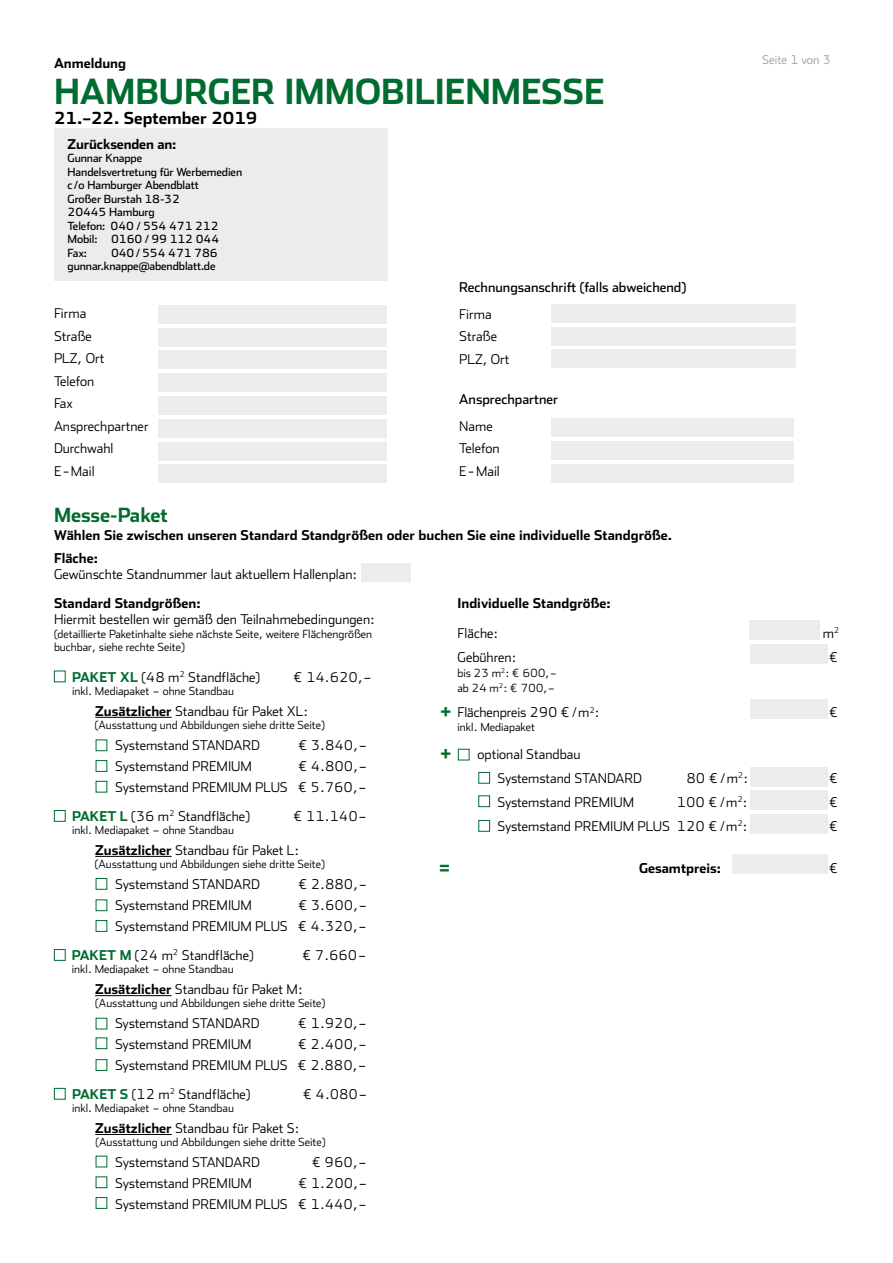
<style>
.page{position:relative;width:893px;height:1263px;background:#fff}
.page>*{position:absolute;margin:0;border:0;box-sizing:border-box;transform-origin:0 0}
.t1{font:700 34.5px "Stainless";color:#006c30}
.t2{font:700 23.25px "Stainless";color:#006c30}
.t3{font:700 21.6px/41.7px "Stainless";color:#006c30}
.t4{font:700 19.5px "Stainless";letter-spacing:-.005em;color:#006c30}
.t5{font:700 16.5px "Stainless";color:#000}
.t6{font:300 13.5px/22.5px "Stainless";color:#000}
.t7{font:700 13.5px/22.5px "Stainless";color:#000}
.t8{font:13.5px "Stainless";color:#000}
.t9{font:300 12px "Stainless";color:#9d9e9e}
.t10{font:300 11.25px/13.5px "Stainless";color:#000}
.t11{font:11.25px/13.5px "Stainless";letter-spacing:-.01em;color:#000}
.s1{font-weight:700;color:#006c30}
.s2{font-weight:700}
</style>
<div class="page">
<div style="left:54px;top:128px;width:333px;height:153px;background:#ececec"></div>
<hr style="left:95px;top:717px;width:77px;height:1px;background:#000">
<div style="left:159px;top:305px;width:228px;height:18px;background:#ececec"></div>
<div style="left:159px;top:328px;width:228px;height:18px;background:#ececec"></div>
<div style="left:159px;top:465px;width:228px;height:18px;background:#ececec"></div>
<div style="left:159px;top:442px;width:228px;height:18px;background:#ececec"></div>
<div style="left:159px;top:419px;width:228px;height:18px;background:#ececec"></div>
<div style="left:159px;top:396px;width:228px;height:18px;background:#ececec"></div>
<div style="left:159px;top:374px;width:228px;height:18px;background:#ececec"></div>
<div style="left:159px;top:351px;width:228px;height:18px;background:#ececec"></div>
<div style="left:54px;top:671px;width:12px;height:11px;border:1px solid #006c30"></div>
<div style="left:552px;top:464px;width:242px;height:18px;background:#ececec"></div>
<div style="left:552px;top:442px;width:242px;height:18px;background:#ececec"></div>
<div style="left:552px;top:419px;width:242px;height:18px;background:#ececec"></div>
<div style="left:361px;top:563px;width:49px;height:18px;background:#ececec"></div>
<div style="left:749px;top:620px;width:70px;height:19px;background:#ececec"></div>
<div style="left:750px;top:644px;width:78px;height:19px;background:#ececec"></div>
<div style="left:750px;top:700px;width:78px;height:19px;background:#ececec"></div>
<div style="left:750px;top:767px;width:78px;height:19px;background:#ececec"></div>
<div style="left:750px;top:790px;width:78px;height:19px;background:#ececec"></div>
<div style="left:750px;top:814px;width:78px;height:19px;background:#ececec"></div>
<div style="left:733px;top:855px;width:95px;height:19px;background:#ececec"></div>
<div style="left:551px;top:304px;width:244px;height:18px;background:#ececec"></div>
<div style="left:551px;top:327px;width:244px;height:18px;background:#ececec"></div>
<div style="left:551px;top:350px;width:244px;height:18px;background:#ececec"></div>
<div style="left:458px;top:749px;width:11px;height:11px;border:1px solid #006c30"></div>
<div style="left:96px;top:739px;width:11px;height:12px;border:1px solid #006c30"></div>
<div style="left:478px;top:772px;width:12px;height:12px;border:1px solid #006c30"></div>
<div style="left:96px;top:760px;width:11px;height:12px;border:1px solid #006c30"></div>
<div style="left:478px;top:795px;width:12px;height:12px;border:1px solid #006c30"></div>
<div style="left:96px;top:781px;width:11px;height:11px;border:1px solid #006c30"></div>
<div style="left:478px;top:820px;width:12px;height:12px;border:1px solid #006c30"></div>
<hr style="left:95px;top:856px;width:77px;height:1px;background:#000">
<div style="left:96px;top:878px;width:11px;height:12px;border:1px solid #006c30"></div>
<div style="left:96px;top:899px;width:11px;height:12px;border:1px solid #006c30"></div>
<div style="left:96px;top:920px;width:11px;height:12px;border:1px solid #006c30"></div>
<div style="left:54px;top:810px;width:12px;height:12px;border:1px solid #006c30"></div>
<hr style="left:95px;top:995px;width:76px;height:1px;background:#000">
<div style="left:54px;top:949px;width:12px;height:12px;border:1px solid #006c30"></div>
<div style="left:96px;top:1037px;width:11px;height:12px;border:1px solid #006c30"></div>
<div style="left:96px;top:1059px;width:11px;height:12px;border:1px solid #006c30"></div>
<hr style="left:95px;top:1134px;width:77px;height:1px;background:#000">
<div style="left:54px;top:1088px;width:12px;height:11px;border:1px solid #006c30"></div>
<div style="left:96px;top:1176px;width:11px;height:12px;border:1px solid #006c30"></div>
<div style="left:96px;top:1197px;width:11px;height:12px;border:1px solid #006c30"></div>
<p class="t7" style="left:54px;top:52px;width:74px">Anmeldung</p>
<h1 class="t1" style="left:54px;top:71px;width:552px">HAMBURGER IMMOBILIENMESSE</h1>
<p class="t5" style="left:54px;top:108px;width:205px">21.–22. September 2019</p>
<p class="t7" style="left:68px;top:132px;width:110px">Zurücksenden an:</p>
<p class="t11" style="left:68px;top:151px;width:176px">Gunnar Knappe<br>Handelsvertretung für Werbemedien c / o Hamburger Abendblatt<br>Großer Burstah 18-32<br>20445 Hamburg<br>Telefon: 040 / 554 471 212<br>Mobil: 0160 / 99 112 044<br>Fax:</p>
<p class="t11" style="left:68px;top:246px;width:152px;text-align:right">040 / 554 471 786 gunnar.knappe@abendblatt.de</p>
<p class="t9" style="left:762px;top:52px;width:70px">Seite 1 von 3</p>
<p class="t8" style="left:459px;top:279px;width:228px">Rechnungsanschrift (falls abweichend)</p>
<p class="t6" style="left:459px;top:302px;width:52px">Firma<br>Straße<br>PLZ, Ort</p>
<p class="t8" style="left:459px;top:391px;width:100px">Ansprechpartner</p>
<p class="t6" style="left:459px;top:415px;width:42px">Name<br>Telefon<br>E-Mail</p>
<p class="t6" style="left:54px;top:302px;width:96px">Firma<br>Straße<br>PLZ, Ort<br>Telefon<br>Fax<br>Ansprechpartner<br>Durchwahl<br>E-Mail</p>
<h3 class="t4" style="left:54px;top:503px;width:116px">Messe-Paket</h3>
<p class="t7" style="left:54px;top:524px;width:620px">Wählen Sie zwischen unseren Standard Standgrößen oder buchen Sie eine individuelle Standgröße.<br>Fläche:</p>
<p class="t6" style="left:54px;top:563px;width:305px">Gewünschte Standnummer laut aktuellem Hallenplan:</p>
<p class="t7" style="left:54px;top:591px;width:148px">Standard Standgrößen:</p>
<p class="t6" style="left:54px;top:608px;width:322px">Hiermit bestellen wir gemäß den Teilnahmebedingungen:</p>
<p class="t10" style="left:54px;top:627px;width:320px">(detaillierte Paketinhalte siehe nächste Seite, weitere Flächengrößen buchbar, siehe rechte Seite)</p>
<p class="t6" style="left:72px;top:665px;width:189px"><span class="s1">PAKET XL</span> (48 m<sup>2</sup> Standfläche)</p>
<p class="t6" style="left:293px;top:665px;width:80px">€ 14.620,–</p>
<p class="t10" style="left:72px;top:684px;width:163px">inkl. Mediapaket – ohne Standbau</p>
<p class="t6" style="left:95px;top:699px;width:214px"><span class="s2">Zusätzlicher</span> Standbau für Paket XL:</p>
<p class="t10" style="left:95px;top:718px;width:232px">(Ausstattung und Abbildungen siehe dritte Seite)</p>
<p class="t6" style="left:115px;top:734px;width:146px">Systemstand STANDARD</p>
<p class="t6" style="left:298px;top:734px;width:71px">€ 3.840,–</p>
<p class="t6" style="left:115px;top:755px;width:138px">Systemstand PREMIUM</p>
<p class="t7" style="left:458px;top:592px;width:155px">Individuelle Standgröße:</p>
<p class="t6" style="left:458px;top:621px;width:42px">Fläche:</p>
<p class="t6" style="left:823px;top:621px;width:18px">m<sup>2</sup></p>
<p class="t6" style="left:458px;top:645px;width:60px">Gebühren:</p>
<p class="t6" style="left:829px;top:645px;width:11px">€</p>
<p class="t10" style="left:458px;top:665px;width:101px;line-height:15px">bis 23 m<sup>2</sup>: € 600,– ab 24 m<sup>2</sup>: € 700,–</p>
<p class="t6" style="left:458px;top:701px;width:143px">Flächenpreis 290 €/m<sup>2</sup>:</p>
<p class="t6" style="left:829px;top:701px;width:11px">€</p>
<p class="t10" style="left:458px;top:720px;width:79px">inkl. Mediapaket</p>
<p class="t6" style="left:497px;top:742px;width:146px;line-height:24px;text-indent:-20px">optional Standbau<br>Systemstand STANDARD</p>
<h3 class="t3" style="left:440px;top:690px;width:13px">+ +</h3>
<p class="t6" style="left:115px;top:755px;width:254px;line-height:21px;text-align:right">€ 4.800,–<br>Systemstand PREMIUM PLUS € 5.760,–</p>
<p class="t6" style="left:686px;top:766px;width:63px">80 €/m<sup>2</sup>:</p>
<p class="t6" style="left:829px;top:766px;width:11px">€</p>
<p class="t6" style="left:497px;top:790px;width:138px">Systemstand PREMIUM</p>
<p class="t6" style="left:677px;top:790px;width:73px">100 €/m<sup>2</sup>:</p>
<p class="t6" style="left:829px;top:790px;width:11px">€</p>
<p class="t6" style="left:497px;top:814px;width:252px">Systemstand PREMIUM PLUS 120 €/m<sup>2</sup>:</p>
<p class="t6" style="left:829px;top:814px;width:11px">€</p>
<p class="t7" style="left:639px;top:856px;width:83px">Gesamtpreis:</p>
<p class="t6" style="left:829px;top:856px;width:11px">€</p>
<p class="t6" style="left:72px;top:804px;width:179px"><span class="s1">PAKET L</span> (36 m<sup>2</sup> Standfläche)</p>
<p class="t6" style="left:293px;top:804px;width:76px">€ 11.140–</p>
<p class="t10" style="left:72px;top:823px;width:163px">inkl. Mediapaket – ohne Standbau</p>
<p class="t6" style="left:95px;top:838px;width:205px"><span class="s2">Zusätzlicher</span> Standbau für Paket L:</p>
<p class="t10" style="left:95px;top:857px;width:232px">(Ausstattung und Abbildungen siehe dritte Seite)</p>
<p class="t6" style="left:115px;top:873px;width:146px">Systemstand STANDARD</p>
<p class="t6" style="left:298px;top:873px;width:71px">€ 2.880,–</p>
<p class="t6" style="left:115px;top:894px;width:138px">Systemstand PREMIUM</p>
<h2 class="t2" style="left:439px;top:853px;width:13px">=</h2>
<p class="t6" style="left:115px;top:894px;width:254px;line-height:21px;text-align:right">€ 3.600,–<br>Systemstand PREMIUM PLUS € 4.320,–</p>
<p class="t6" style="left:72px;top:944px;width:183px"><span class="s1">PAKET M</span> (24 m<sup>2</sup> Standfläche)</p>
<p class="t6" style="left:302px;top:944px;width:66px">€ 7.660–</p>
<p class="t10" style="left:72px;top:962px;width:163px">inkl. Mediapaket – ohne Standbau</p>
<p class="t6" style="left:95px;top:977px;width:209px"><span class="s2">Zusätzlicher</span> Standbau für Paket M:</p>
<p class="t10" style="left:95px;top:996px;width:232px">(Ausstattung und Abbildungen siehe dritte Seite)</p>
<p class="t6" style="left:115px;top:1012px;width:146px">Systemstand STANDARD</p>
<p class="t6" style="left:298px;top:1012px;width:71px">€ 1.920,–</p>
<p class="t6" style="left:115px;top:1033px;width:138px">Systemstand PREMIUM</p>
<p class="t6" style="left:115px;top:1034px;width:254px;line-height:21px;text-align:right">€ 2.400,–<br>Systemstand PREMIUM PLUS € 2.880,–</p>
<p class="t6" style="left:72px;top:1082px;width:180px"><span class="s1">PAKET S</span> (12 m<sup>2</sup> Standfläche)</p>
<p class="t6" style="left:303px;top:1082px;width:66px">€ 4.080–</p>
<p class="t10" style="left:72px;top:1101px;width:163px">inkl. Mediapaket – ohne Standbau</p>
<p class="t6" style="left:95px;top:1116px;width:206px"><span class="s2">Zusätzlicher</span> Standbau für Paket S:</p>
<p class="t10" style="left:95px;top:1135px;width:232px">(Ausstattung und Abbildungen siehe dritte Seite)</p>
<p class="t6" style="left:115px;top:1151px;width:146px">Systemstand STANDARD</p>
<p class="t6" style="left:312px;top:1151px;width:57px">€ 960,–</p>
<p class="t6" style="left:115px;top:1172px;width:138px">Systemstand PREMIUM</p>
<p class="t6" style="left:115px;top:1173px;width:254px;line-height:21px;text-align:right">€ 1.200,–<br>Systemstand PREMIUM PLUS € 1.440,–</p>
</div>
